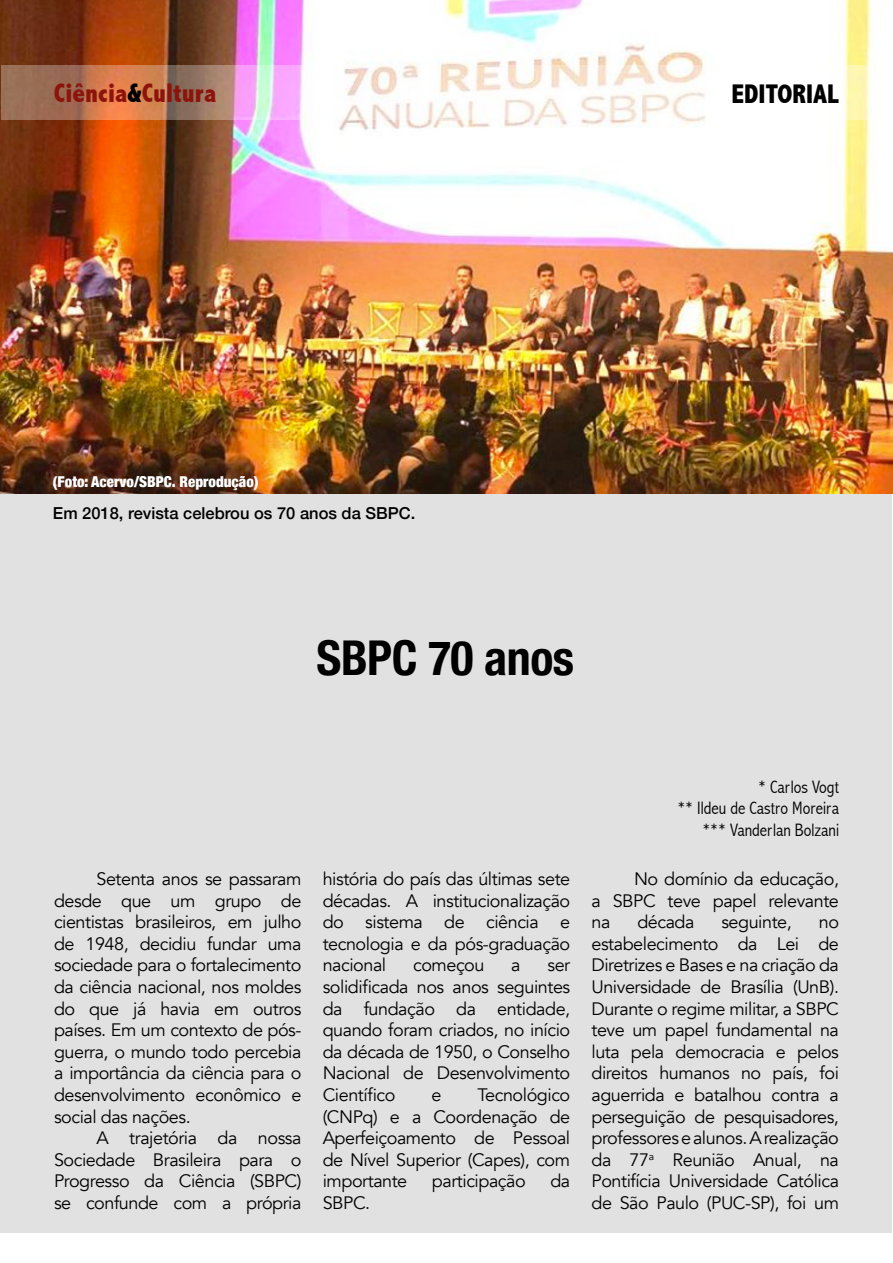
<style>
.page{position:relative;width:893px;height:1263px;background:#fff}
.page>*{position:absolute;margin:0;border:0;box-sizing:border-box;transform-origin:0 0}
.t1{font:700 condensed 48px "Helvetica Neue";letter-spacing:-.01em;color:#000}
.t2{font:800 condensed 27px "Abadi";color:#8d140b}
.t3{font:800 condensed 27px "Abadi";color:#000}
.t4{font:18px/21.6px "Avenir";letter-spacing:-.025em;color:#000;text-align:justify}
.t5{font:300 condensed 18px/21.6px "Abadi";color:#000;text-align:right}
.t6{font:500 16.5px "Helvetica Neue";color:#000}
.t7{font:900 condensed 15px "Helvetica Neue";color:#fff}
.s1{color:#000}
</style>
<div class="page">
<div style="left:0;top:486px;width:892px;height:747px;background:#e1e1e1"></div>
<img style="left:0;top:0;width:893px;height:494px">
<svg style="left:1px;top:66px;width:892px;height:54px"></svg>
<h2 class="t2" style="left:54px;top:77px;width:164px">Ciência<span class="s1">&amp;</span>Cultura</h2>
<h2 class="t3" style="left:731px;top:78px;width:108px">EDITORIAL</h2>
<p class="t7" style="left:53px;top:469px;width:207px">(Foto: Acervo/SBPC. Reprodução)</p>
<p class="t6" style="left:53px;top:500px;width:364px">Em 2018, revista celebrou os 70 anos da SBPC.</p>
<h1 class="t1" style="left:317px;top:618px;width:259px">SBPC 70 anos</h1>
<p class="t4" style="left:54px;top:868px;width:249px;text-indent:43px">Setenta anos se passaram desde que um grupo de cientistas brasileiros, em julho de 1948, decidiu fundar uma sociedade para o fortalecimento da ciência nacional, nos moldes do que já havia em outros países. Em um contexto de pós&shy;guerra, o mundo todo percebia a importância da ciência para o desenvolvimento econômico e social das nações.</p>
<p class="t4" style="left:54px;top:1127px;width:249px;text-indent:43px">A trajetória da nossa Sociedade Brasileira para o Progresso da Ciência (SBPC) se confunde com a própria</p>
<p class="t4" style="left:323px;top:868px;width:249px">história do país das últimas sete décadas. A institucionalização do sistema de ciência e tecnologia e da pós-graduação nacional</p>
<p class="t4" style="left:413px;top:955px;width:73px">começou</p>
<p class="t4" style="left:511px;top:955px;width:11px">a</p>
<p class="t4" style="left:323px;top:955px;width:249px;text-indent:225px">ser solidificada nos anos seguintes da fundação da entidade, quando foram criados, no início da década de 1950, o Conselho Nacional de Desenvolvimento Científico</p>
<p class="t4" style="left:323px;top:1084px;width:249px;text-indent:155px">Tecnológico (CNPq) e a Coordenação de Aperfeiçoamento de Pessoal de Nível Superior (Capes), com importante</p>
<p class="t4" style="left:431px;top:1084px;width:12px">e</p>
<p class="t4" style="left:432px;top:1171px;width:95px">participação</p>
<p class="t4" style="left:550px;top:1171px;width:21px">da</p>
<p class="t4" style="left:323px;top:1192px;width:49px">SBPC.</p>
<p class="t5" style="left:677px;top:776px;width:163px">* Carlos Vogt<br>** Ildeu de Castro Moreira *** Vanderlan Bolzani</p>
<p class="t4" style="left:591px;top:868px;width:249px;text-indent:43px">No domínio da educação, a SBPC teve papel relevante na</p>
<p class="t4" style="left:637px;top:911px;width:59px">década</p>
<p class="t4" style="left:721px;top:911px;width:72px">seguinte,</p>
<p class="t4" style="left:591px;top:911px;width:249px;text-indent:227px">no estabelecimento da Lei de Diretrizes e Bases e na criação da Universidade de Brasília (UnB).<br>Durante o regime militar, a SBPC teve um papel fundamental na luta pela democracia e pelos direitos humanos no país, foi aguerrida e batalhou contra a perseguição de pesquisadores, professores e alunos. A realização da 77<sup>a</sup> Reunião Anual, na Pontifícia Universidade Católica de São Paulo (PUC-SP), foi um</p>
</div>
